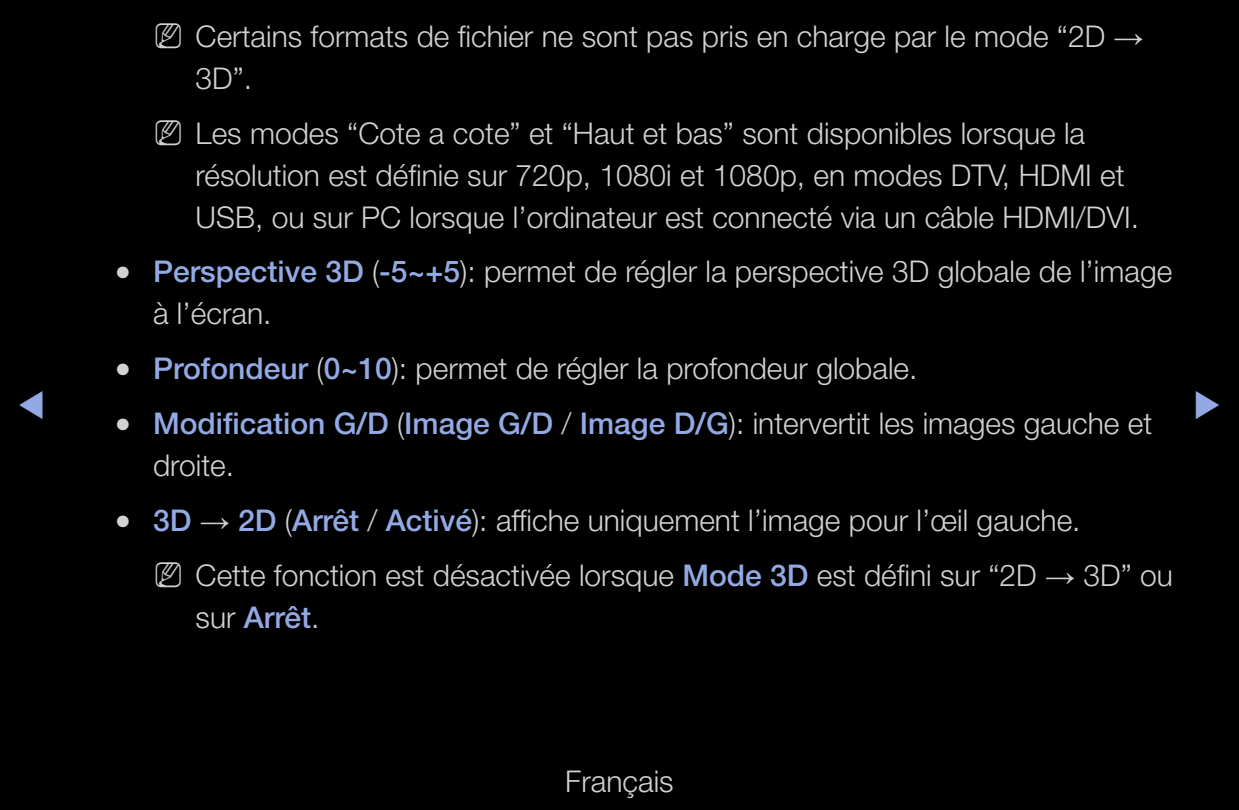
<style>
.page{position:relative;width:1239px;height:810px;background:#000}
.page>*{position:absolute;margin:0;border:0;box-sizing:border-box;transform-origin:0 0}
.t1{font:36px "Smr 00 All";color:#93a9e3}
.t2{font:300 30px/42px "Helvetica Neue LT Pro";color:#d1d2d4}
.t3{font:500 30px "Helvetica Neue LT Pro";color:#93a9e3}
.s1{font-family:"Arial";font-weight:400}
.s2{font-family:"Arial";font-weight:400;font-size:27px}
.s3{font-weight:500;color:#93a9e3}
.s4{font-weight:300;color:#d1d2d4}
</style>
<div class="page">
<p class="t2" style="left:196px;top:15px;width:950px">Certains formats de fichier ne sont pas pris en charge par le mode “2D <span class="s1">→<br></span>3D”.</p>
<p class="t2" style="left:196px;top:111px;width:945px">Les modes “Cote a cote” et “Haut et bas” sont disponibles lorsque la résolution est définie sur 720p, 1080i et 1080p, en modes DTV, HDMI et<br>USB, ou sur PC lorsque l’ordinateur est connecté via un câble HDMI/DVI.</p>
<p class="t2" style="left:153px;top:250px;width:1021px;text-indent:-38px"><span class="s2">●</span> <span class="s3">Perspective 3D</span> (<span class="s3">-5~+5</span>): permet de régler la perspective 3D globale de l’image à l’écran.</p>
<p class="t2" style="left:115px;top:347px;width:804px"><span class="s2">●</span> <span class="s3">Profondeur</span> (<span class="s3">0~10</span>): permet de régler la profondeur globale.</p>
<p class="t2" style="left:153px;top:402px;width:1001px;text-indent:-38px"><span class="s2">●</span> <span class="s3">Modification G/D</span> (<span class="s3">Image G/D</span> / <span class="s3">Image D/G</span>): intervertit les images gauche et droite.</p>
<p class="t2" style="left:196px;top:492px;width:979px;line-height:54.8px;text-indent:-81px"><span class="s2">●</span> <span class="s3">3D</span> <span class="s1">→</span> <span class="s3">2D</span> (<span class="s3">Arrêt</span> / <span class="s3">Activé</span>): affiche uniquement l’image pour l’œil gauche.<br>Cette fonction est désactivée lorsque <span class="s3">Mode 3D</span> est défini sur “2D <span class="s1">→</span> 3D” ou</p>
<p class="t3" style="left:196px;top:599px;width:125px"><span class="s4">sur</span> Arrêt<span class="s4">.</span></p>
<p class="t1" style="left:19px;top:380px;width:28px">◀</p>
<p class="t1" style="left:1193px;top:380px;width:28px">▶</p>
<p class="t2" style="left:565px;top:760px;width:110px">Français</p>
</div>
